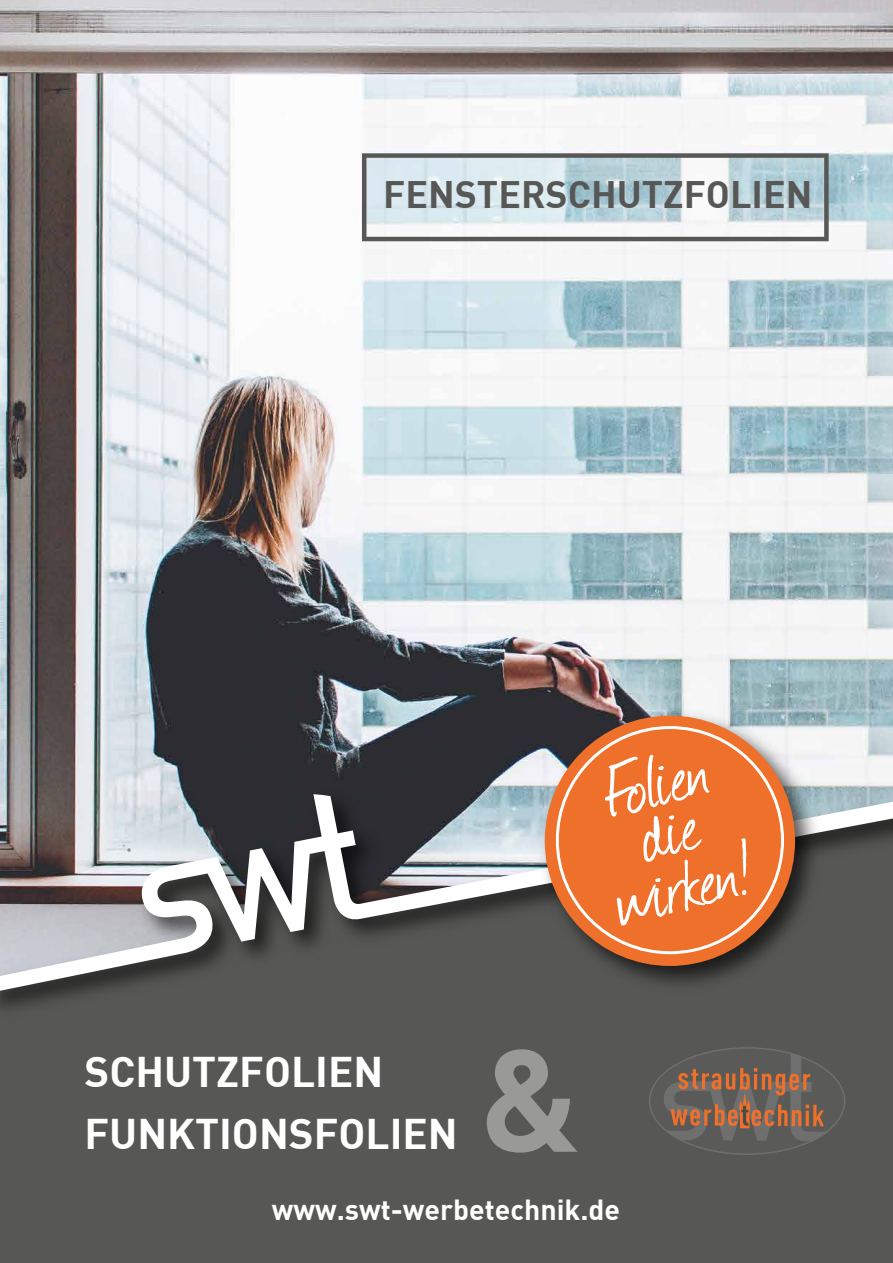
<style>
.page{position:relative;width:893px;height:1263px;background:#fff}
.page>*{position:absolute;margin:0;border:0;box-sizing:border-box;transform-origin:0 0}
.t1{font:42px/61.5px "DIN Bold";color:#fff}
.t2{font:37.5px "DIN Bold";color:#575756}
.t3{font:28.5px "DIN Bold";color:#fff}
</style>
<div class="page">
<img style="left:0;top:0;width:893px;height:782px">
<div style="left:0;top:1027px;width:893px;height:236px;background:#575756"></div>
<svg style="left:362px;top:153px;width:467px;height:88px"></svg>
<img style="left:0;top:782px;width:893px;height:245px">
<svg style="left:0;top:794px;width:893px;height:199px;background:#808082"></svg>
<img style="left:533px;top:704px;width:295px;height:295px">
<div style="left:545px;top:716px;width:250px;height:250px;background:#ee702a;border-radius:50%"></div>
<svg style="left:487px;top:1049px;width:90px;height:103px;background:#7a7a79"></svg>
<svg style="left:649px;top:1046px;width:196px;height:109px;background:#6e5f56"></svg>
<svg style="left:605px;top:755px;width:142px;height:171px"></svg>
<p class="t2" style="left:383px;top:170px;width:431px">FENSTERSCHUTZFOLIEN</p>
<p class="t1" style="left:85px;top:1039px;width:375px">SCHUTZFOLIEN<br>FUNKTIONSFOLIEN</p>
<p class="t3" style="left:272px;top:1191px;width:350px">www.swt-werbetechnik.de</p>
</div>
